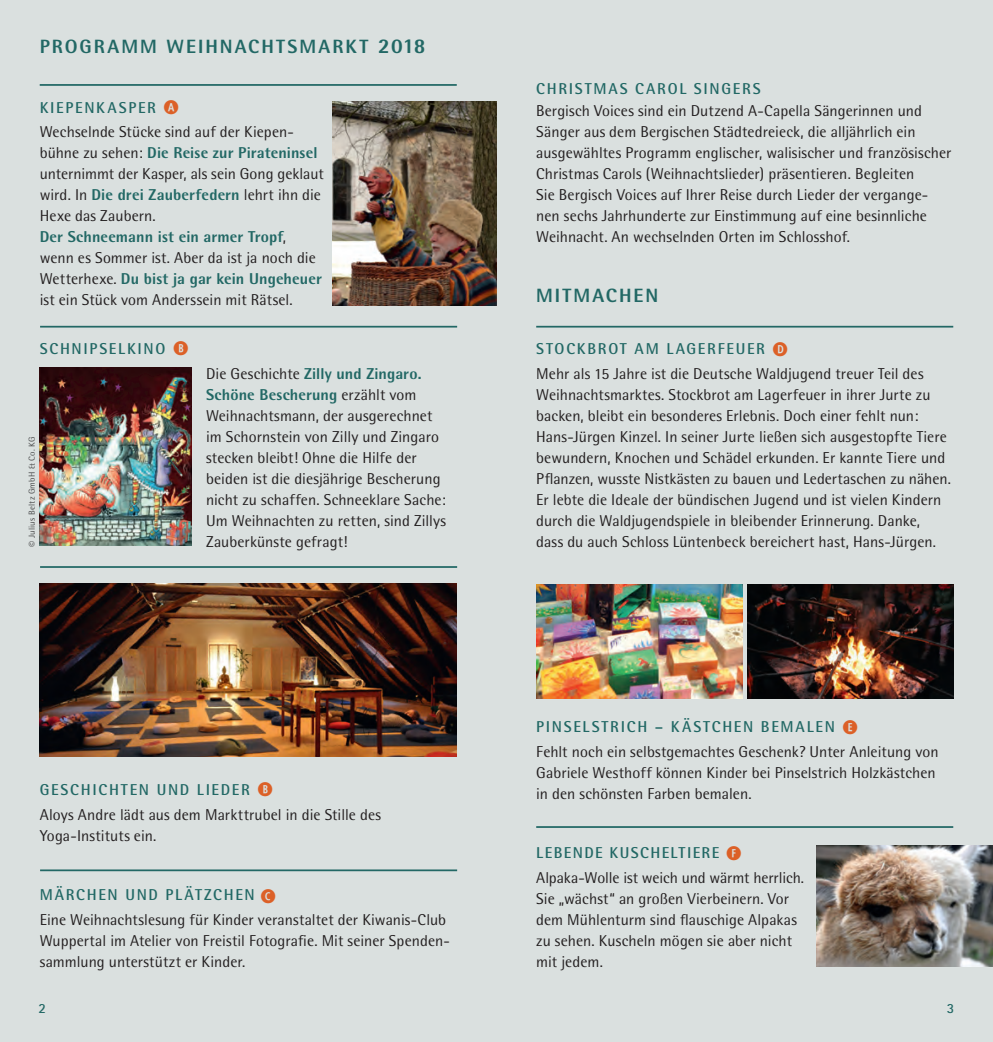
<style>
.page{position:relative;width:993px;height:1042px;background:#fff}
.page>*{position:absolute;margin:0;border:0;box-sizing:border-box;transform-origin:0 0}
.t1{font:800 19.25px "Rotis Semi Sans";letter-spacing:.11em;color:#226865}
.t2{font:700 18.9px "Combi Numerals Pro";color:#dc6027}
.t3{font:15.75px/21px "Rotis Semi Sans";letter-spacing:.005em;color:#231f20}
.t4{font:700 15.75px "Rotis Semi Sans";letter-spacing:.105em;color:#226865}
.t5{font:700 14px "Rotis Sans Serif";color:#226865}
.t6{font:8.75px "Rotis Semi Sans";letter-spacing:.03em;color:#4b4c4d}
.s1{font-size:21px}
.s2{font-weight:700;color:#226865}
.s3{font-family:"Combi Numerals Pro";font-weight:700;font-size:18.9px;color:#dc6027}
.s4{font-weight:800;color:#226865}
.s5{font-size:12.25px}
</style>
<div class="page">
<div style="left:0;top:0;width:992px;height:1042px;background:#dae0df"></div>
<img style="left:332px;top:101px;width:164px;height:204px">
<img style="left:40px;top:367px;width:151px;height:179px">
<img style="left:536px;top:584px;width:206px;height:114px">
<img style="left:747px;top:584px;width:205px;height:114px">
<img style="left:40px;top:583px;width:416px;height:174px">
<hr style="left:40px;top:326px;width:417px;height:1px;background:#226865">
<hr style="left:40px;top:566px;width:417px;height:2px;background:#226865">
<hr style="left:40px;top:869px;width:417px;height:2px;background:#226865">
<hr style="left:536px;top:326px;width:416px;height:1px;background:#226865">
<hr style="left:536px;top:826px;width:416px;height:2px;background:#226865">
<hr style="left:40px;top:84px;width:416px;height:2px;background:#226865">
<img style="left:816px;top:846px;width:176px;height:121px">
<p class="t1" style="left:40px;top:34px;width:387px">Programm Weihnachtsmarkt <span class="s1">2018</span></p>
<p class="t3" style="left:40px;top:95px;width:254px;line-height:24.5px;text-indent:89px"><span class="s2">PER</span> <span class="s3">A<br></span>Wechselnde Stücke sind auf der Kiepen-</p>
<p class="t3" style="left:40px;top:142px;width:286px">bühne zu sehen: <span class="s4">Die Reise zur Pirateninsel </span>unternimmt der Kasper, als sein Gong geklaut wird. In <span class="s4">Die drei Zauberfedern</span> lehrt ihn die Hexe das Zaubern.<br><span class="s4">Der Schneemann ist ein armer Tropf</span>, wenn es Sommer ist. Aber da ist ja noch die Wetterhexe. <span class="s4">Du bist ja gar kein Ungeheuer </span>ist ein Stück vom Anderssein mit Rätsel.</p>
<p class="t4" style="left:40px;top:339px;width:13px">SCHNI</p>
<p class="t4" style="left:89px;top:339px;width:31px">PSELKINO</p>
<p class="t2" style="left:173px;top:341px;width:17px">B</p>
<p class="t3" style="left:206px;top:363px;width:241px">Die Geschichte <span class="s4">Zilly und Zingaro.<br>Schöne Bescherung</span> erzählt vom Weihnachtsmann, der ausgerechnet im Schornstein von Zilly und Zingaro stecken bleibt! Ohne die Hilfe der beiden ist die diesjährige Bescherung nicht zu schaffen. Schneeklare Sache:<br>Um Weihnachten zu retten, sind Zillys Zauberkünste gefragt!</p>
<p class="t4" style="left:40px;top:98px;width:56px">KI EPENKAS</p>
<p class="t6" style="left:27px;top:547px;width:111px;rotate:-90deg"><span class="s5">©</span> Julius Beltz GmbH &amp; Co. KG</p>
<p class="t3" style="left:40px;top:777px;width:342px;line-height:24.5px;text-indent:157px"><span class="s2">LIEDER</span> <span class="s3">B<br></span>Aloys Andre lädt aus dem Markttrubel in die Stille des</p>
<p class="t3" style="left:40px;top:825px;width:118px">Yoga-Instituts ein.</p>
<p class="t4" style="left:40px;top:780px;width:23px">GESCHICHT</p>
<p class="t4" style="left:130px;top:780px;width:39px">EN UND</p>
<p class="t4" style="left:40px;top:885px;width:97px">MÄRCH EN UND</p>
<p class="t4" style="left:165px;top:885px;width:33px">PL ÄTZCH</p>
<p class="t3" style="left:40px;top:883px;width:408px;line-height:24.5px;text-indent:196px"><span class="s2">EN</span> <span class="s3">C<br></span>Eine Weihnachtslesung für Kinder veranstaltet der Kiwanis-Club</p>
<p class="t3" style="left:40px;top:930px;width:411px">Wuppertal im Atelier von Freistil Fotografie. Mit seiner Spenden&shy;sammlung unterstützt er Kinder.</p>
<p class="t4" style="left:536px;top:78px;width:34px">CHRISTMAS</p>
<p class="t4" style="left:635px;top:78px;width:38px">CAROL</p>
<p class="t4" style="left:693px;top:78px;width:12px">SING</p>
<p class="t4" style="left:732px;top:78px;width:28px">ERS</p>
<p class="t3" style="left:536px;top:100px;width:416px">Bergisch Voices sind ein Dutzend A-Capella Sängerinnen und Sänger aus dem Bergischen Städtedreieck, die alljährlich ein ausgewähltes Programm englischer, walisischer und französischer Christmas Carols (Weihnachtslieder) präsentieren. Begleiten<br>Sie Bergisch Voices auf Ihrer Reise durch Lieder der vergange&shy;nen sechs Jahrhunderte zur Einstimmung auf eine besinnliche Weihnacht. An wechselnden Orten im Schlosshof.</p>
<p class="t1" style="left:536px;top:283px;width:124px">Mitmachen</p>
<p class="t3" style="left:536px;top:337px;width:389px;line-height:24.5px;text-align:center"><span class="s2">LAG ERFEUER</span> <span class="s3">D<br></span>Mehr als 15 Jahre ist die Deutsche Waldjugend treuer Teil des</p>
<p class="t3" style="left:536px;top:384px;width:416px">Weihnachtsmarktes. Stockbrot am Lagerfeuer in ihrer Jurte zu backen, bleibt ein besonderes Erlebnis. Doch einer fehlt nun:<br>Hans-Jürgen Kinzel. In seiner Jurte ließen sich ausgestopfte Tiere bewundern, Knochen und Schädel erkunden. Er kannte Tiere und Pflanzen, wusste Nistkästen zu bauen und Ledertaschen zu nähen.<br>Er lebte die Ideale der bündischen Jugend und ist vielen Kindern durch die Waldjugendspiele in bleibender Erinnerung. Danke, dass du auch Schloss Lüntenbeck bereichert hast, Hans-Jürgen.</p>
<p class="t4" style="left:536px;top:339px;width:13px">STOCKB</p>
<p class="t4" style="left:597px;top:339px;width:49px">ROT AM</p>
<p class="t4" style="left:536px;top:717px;width:3px">PINS</p>
<p class="t4" style="left:573px;top:717px;width:13px">ELST</p>
<p class="t4" style="left:610px;top:717px;width:13px">RICH</p>
<p class="t4" style="left:654px;top:717px;width:42px">– KÄSTCH</p>
<p class="t4" style="left:733px;top:717px;width:52px">EN BEMAL</p>
<p class="t3" style="left:536px;top:714px;width:404px;line-height:24.5px;text-indent:279px"><span class="s2">EN</span> <span class="s3">E<br></span>Fehlt noch ein selbstgemachtes Geschenk? Unter Anleitung von</p>
<p class="t3" style="left:536px;top:762px;width:401px">Gabriele Westhoff können Kinder bei Pinselstrich Holzkästchen in den schönsten Farben bemalen.</p>
<p class="t3" style="left:536px;top:841px;width:269px;line-height:24.5px;text-indent:156px"><span class="s2">ERE</span> <span class="s3">F<br></span>Alpaka-Wolle ist weich und wärmt herrlich.</p>
<p class="t3" style="left:536px;top:888px;width:262px">Sie „wächst“ an großen Vierbeinern. Vor dem Mühlenturm sind flauschige Alpakas zu sehen. Kuscheln mögen sie aber nicht mit jedem.</p>
<p class="t4" style="left:536px;top:843px;width:95px">LEBEND E KUSCH</p>
<p class="t4" style="left:661px;top:843px;width:12px">ELTI</p>
<p class="t5" style="left:38px;top:1000px;width:9px">2</p>
<p class="t5" style="left:946px;top:1000px;width:9px">3</p>
</div>
